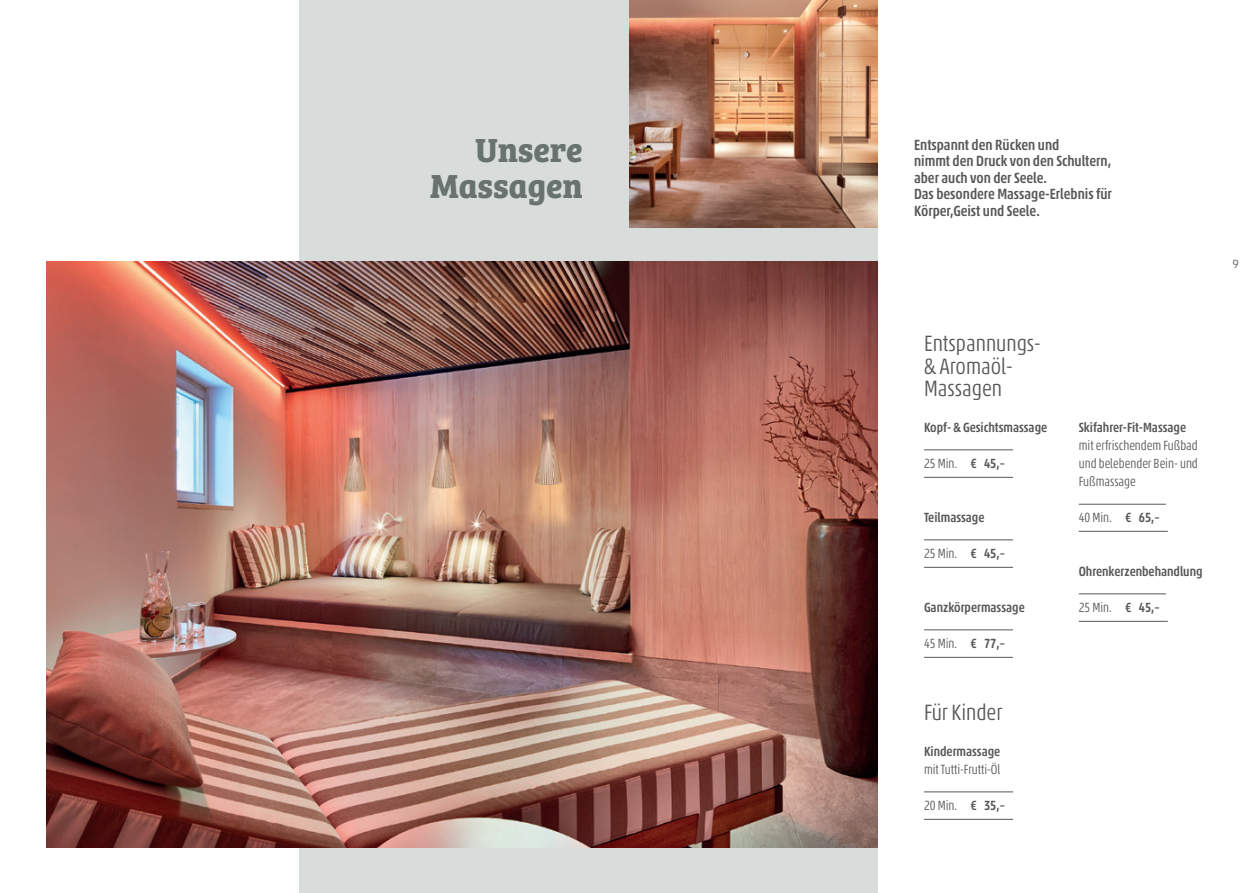
<style>
.page{position:relative;width:1259px;height:893px;background:#fff}
.page>*{position:absolute;margin:0;border:0;box-sizing:border-box;transform-origin:0 0}
.t1{font:700 34.5px/36px "Bree Serif";color:#687370;text-align:right}
.t2{font:300 condensed 22.5px/22.5px "Akko Pro";color:#57585a}
.t3{font:500 condensed 15px/16.5px "Akko Pro";color:#57585a}
.t4{font:300 condensed 13.5px/18px "Akko Pro";color:#57585a;text-align:justify}
.t5{font:500 condensed 13.5px "Akko Pro";color:#57585a}
.t6{font:300 12px "Akko Pro";color:#57585a}
.s1{font-weight:500}
</style>
<div class="page">
<div style="left:300px;top:0;width:578px;height:893px;background:#d8dcdb"></div>
<img style="left:47px;top:261px;width:831px;height:587px">
<img style="left:629px;top:0;width:249px;height:227px">
<hr style="left:924px;top:450px;width:89px;height:1px;background:#57585a">
<hr style="left:924px;top:477px;width:89px;height:1px;background:#57585a">
<hr style="left:924px;top:540px;width:89px;height:1px;background:#57585a">
<hr style="left:924px;top:567px;width:89px;height:1px;background:#57585a">
<hr style="left:924px;top:630px;width:89px;height:1px;background:#57585a">
<hr style="left:924px;top:657px;width:89px;height:1px;background:#57585a">
<hr style="left:924px;top:792px;width:89px;height:1px;background:#57585a">
<hr style="left:924px;top:819px;width:89px;height:1px;background:#57585a">
<hr style="left:1078px;top:504px;width:88px;height:1px;background:#57585a">
<hr style="left:1078px;top:531px;width:89px;height:1px;background:#57585a">
<hr style="left:1078px;top:594px;width:88px;height:1px;background:#57585a">
<hr style="left:1078px;top:621px;width:89px;height:1px;background:#57585a">
<h1 class="t1" style="left:430px;top:130px;width:154px">Unsere<br>Massagen</h1>
<p class="t3" style="left:914px;top:136px;width:199px">Entspannt den Rücken und<br>nimmt den Druck von den Schultern, aber auch von der Seele.<br>Das besondere Massage-Erlebnis für<br>Körper,Geist und Seele.</p>
<h2 class="t2" style="left:924px;top:333px;width:118px">Entspannungs-&amp; Aromaöl-<br>Massagen</h2>
<p class="t5" style="left:924px;top:419px;width:125px">Kopf- &amp; Gesichtsmassage</p>
<p class="t4" style="left:924px;top:454px;width:82px">25 Min. <span class="s1">€ 45,–</span></p>
<p class="t5" style="left:924px;top:509px;width:62px">Teilmassage</p>
<p class="t4" style="left:924px;top:544px;width:82px">25 Min. <span class="s1">€ 45,–</span></p>
<p class="t5" style="left:924px;top:599px;width:102px">Ganzkörpermassage</p>
<p class="t4" style="left:924px;top:634px;width:82px">45 Min. <span class="s1">€ 77,–</span></p>
<h2 class="t2" style="left:924px;top:701px;width:80px">Für Kinder</h2>
<p class="t5" style="left:924px;top:743px;width:78px">Kindermassage</p>
<p class="t4" style="left:924px;top:760px;width:78px">mit Tutti-Frutti-Öl</p>
<p class="t4" style="left:924px;top:796px;width:82px">20 Min. <span class="s1">€ 35,–</span></p>
<p class="t5" style="left:1078px;top:419px;width:109px">Skifahrer-Fit-Massage</p>
<p class="t4" style="left:1078px;top:436px;width:121px">mit erfrischendem Fußbad und belebender Bein- und Fußmassage</p>
<p class="t4" style="left:1078px;top:508px;width:82px">40 Min. <span class="s1">€ 65,–</span></p>
<p class="t5" style="left:1078px;top:563px;width:125px">Ohrenkerzenbehandlung</p>
<p class="t4" style="left:1078px;top:598px;width:82px">25 Min. <span class="s1">€ 45,–</span></p>
<p class="t6" style="left:1232px;top:256px;width:8px">9</p>
</div>
